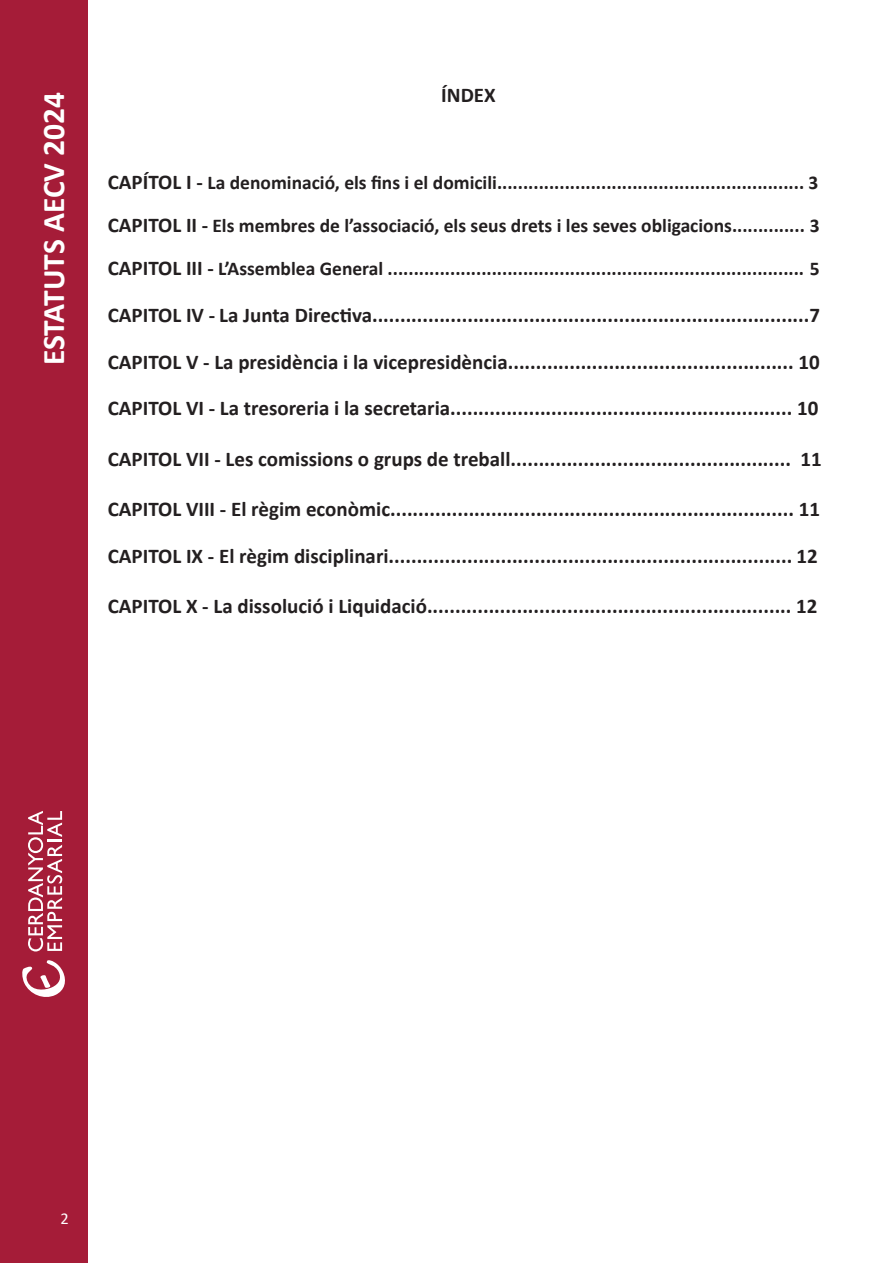
<style>
.page{position:relative;width:893px;height:1263px;background:#fff}
.page>*{position:absolute;margin:0;border:0;box-sizing:border-box;transform-origin:0 0}
.t1{font:700 31.5px "Calibri";color:#fff}
.t2{font:700 21px "Calibri";color:#231f20}
.t3{font:700 19.5px "Calibri";color:#231f20}
.t4{font:16.5px "Calibri";color:#fff}
.s1{font-size:21px}
</style>
<div class="page">
<div style="left:0;top:0;width:88px;height:1263px;background:#a51c38"></div>
<svg style="left:22px;top:960px;width:43px;height:37px"></svg>
<svg style="left:28px;top:811px;width:34px;height:140px"></svg>
<h1 class="t1" style="left:31px;top:365px;width:275px;rotate:-90deg">ESTATUTS AECV 2024</h1>
<p class="t2" style="left:441px;top:80px;width:56px">ÍNDEX</p>
<p class="t3" style="left:108px;top:168px;width:712px"><span class="s1">CAPÍTOL I -</span> La denominació, els fins i el domicili........................................................... 3</p>
<p class="t3" style="left:108px;top:212px;width:713px"><span class="s1">CAPITOL II -</span> Els membres de l’associació, els seus drets i les seves obligacions.............. 3</p>
<p class="t3" style="left:108px;top:255px;width:713px"><span class="s1">CAPITOL III -</span> L’Assemblea General ................................................................................ 5</p>
<p class="t2" style="left:108px;top:300px;width:714px">CAPITOL IV - La Junta Directiva..............................................................................7</p>
<p class="t2" style="left:108px;top:347px;width:714px">CAPITOL V - La presidència i la vicepresidència................................................... 10</p>
<p class="t2" style="left:108px;top:394px;width:712px">CAPITOL VI - La tresoreria i la secretaria............................................................. 10</p>
<p class="t2" style="left:108px;top:444px;width:716px">CAPITOL VII - Les comissions o grups de treball.................................................. 11</p>
<p class="t2" style="left:108px;top:494px;width:714px">CAPITOL VIII - El règim econòmic........................................................................ 11</p>
<p class="t2" style="left:108px;top:541px;width:712px">CAPITOL IX - El règim disciplinari........................................................................ 12</p>
<p class="t2" style="left:108px;top:592px;width:711px">CAPITOL X - La dissolució i Liquidació................................................................. 12</p>
<p class="t4" style="left:61px;top:1207px;width:10px">2</p>
</div>
